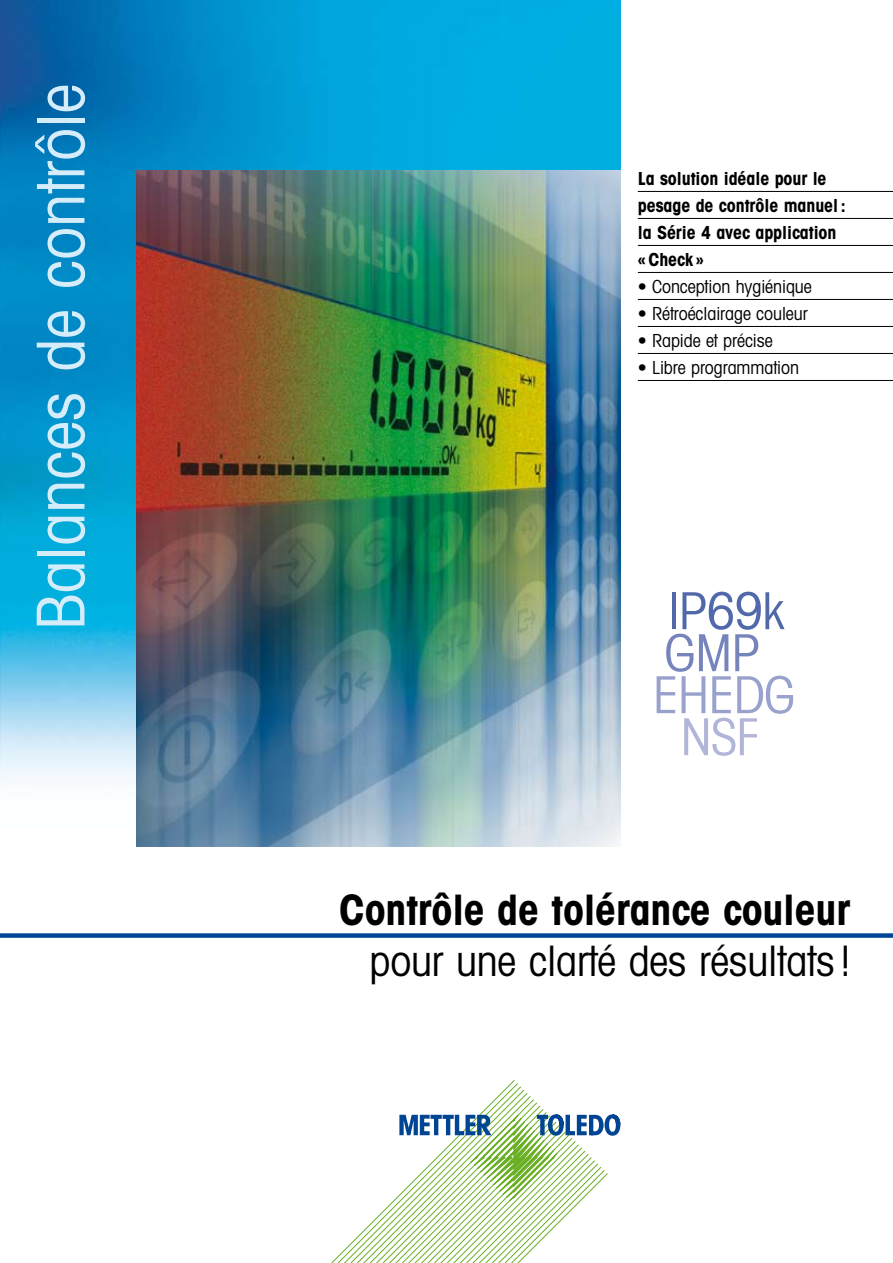
<style>
.page{position:relative;width:893px;height:1263px;background:#fff}
.page>*{position:absolute;margin:0;border:0;box-sizing:border-box;transform-origin:0 0}
.t1{font:condensed 66px "Avant Garde";color:#d5edfa}
.t2{font:condensed 51px "Avant Garde";letter-spacing:-.01em;color:#5169ab}
.t3{font:condensed 51px "Avant Garde";letter-spacing:-.01em;color:#99a1cd}
.t4{font:condensed 51px "Avant Garde";color:#7684bc}
.t5{font:condensed 51px "Avant Garde";color:#b1b5d8}
.t6{font:700 condensed 42px "Avant Garde";letter-spacing:-.005em;color:#000}
.t7{font:condensed 42px "Avant Garde";letter-spacing:-.005em;color:#000}
.t8{font:condensed 18px "Avant Garde";letter-spacing:-.005em;color:#000}
.t9{font:700 condensed 18px/27px "Avant Garde";letter-spacing:-.005em;color:#000}
</style>
<div class="page">
<svg style="left:331px;top:1080px;width:250px;height:183px"></svg>
<svg style="left:399px;top:1114px;width:221px;height:87px"></svg>
<img style="left:1px;top:0;width:620px;height:780px">
<img style="left:0;top:0;width:1px;height:785px">
<hr style="left:638px;top:191px;width:255px;height:1px;background:#000">
<hr style="left:638px;top:218px;width:255px;height:1px;background:#000">
<hr style="left:638px;top:245px;width:255px;height:1px;background:#000">
<hr style="left:638px;top:272px;width:255px;height:1px;background:#000">
<hr style="left:638px;top:299px;width:255px;height:1px;background:#000">
<hr style="left:638px;top:326px;width:255px;height:1px;background:#000">
<hr style="left:638px;top:353px;width:255px;height:1px;background:#000">
<hr style="left:638px;top:380px;width:255px;height:1px;background:#000">
<div style="left:0;top:933px;width:893px;height:5px;background:#004595"></div>
<img style="left:136px;top:171px;width:485px;height:676px">
<h1 class="t1" style="left:20px;top:630px;width:548px;rotate:-90deg">Balances de contrôle</h1>
<p class="t9" style="left:638px;top:164px;width:209px">La solution idéale pour le pesage de contrôle manuel : la Série 4 avec application « Check »</p>
<p class="t8" style="left:638px;top:275px;width:175px">• Conception hygiénique</p>
<p class="t8" style="left:638px;top:302px;width:171px">• Rétroéclairage couleur</p>
<p class="t8" style="left:638px;top:329px;width:136px">• Rapide et précise</p>
<p class="t8" style="left:638px;top:356px;width:163px">• Libre programmation</p>
<h2 class="t2" style="left:668px;top:579px;width:118px">IP69k</h2>
<h2 class="t4" style="left:665px;top:621px;width:97px">GMP</h2>
<h2 class="t3" style="left:653px;top:663px;width:144px">EHEDG</h2>
<h2 class="t5" style="left:681px;top:705px;width:80px">NSF</h2>
<h3 class="t6" style="left:339px;top:883px;width:512px">Contrôle de tolérance couleur</h3>
<h3 class="t7" style="left:370px;top:935px;width:482px">pour une clarté des résultats!</h3>
</div>
